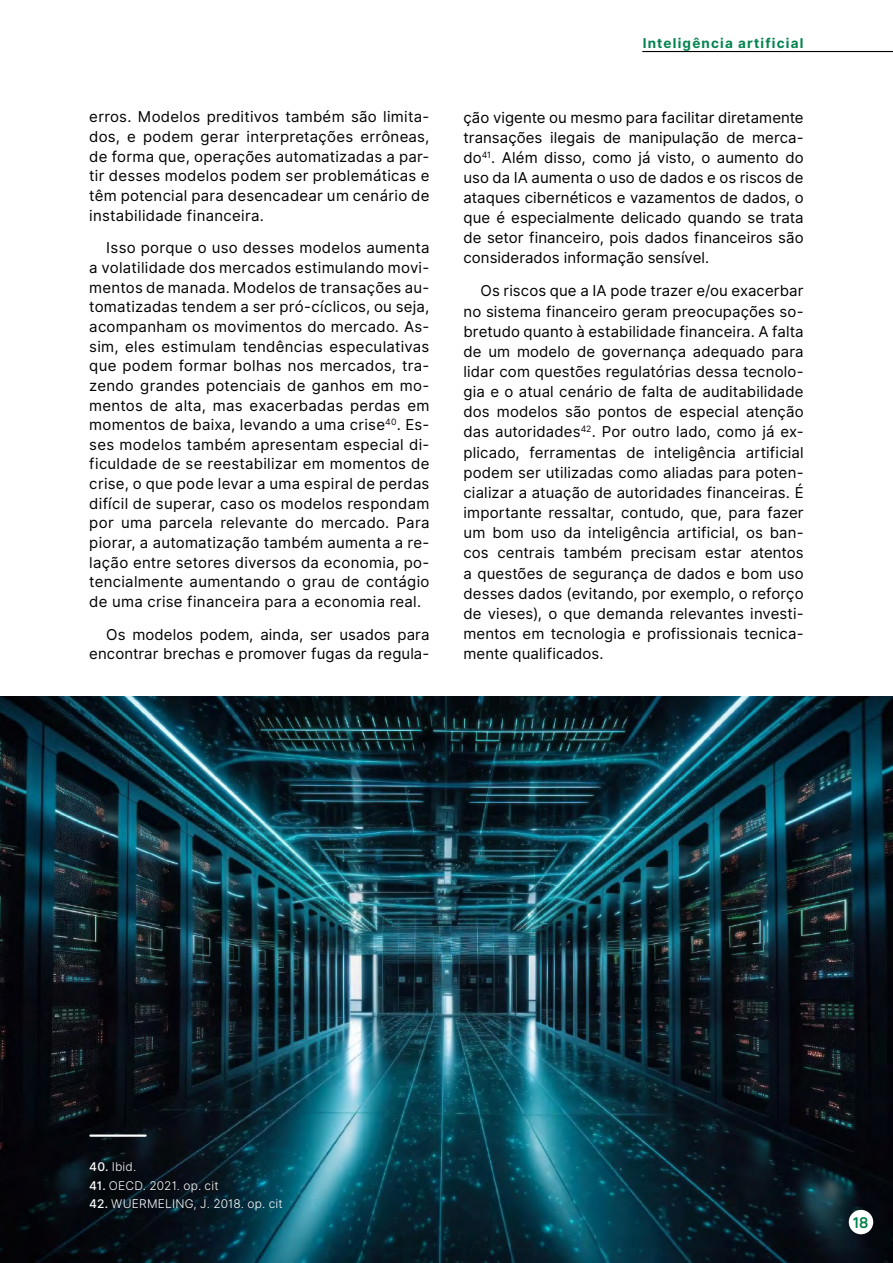
<style>
.page{position:relative;width:893px;height:1263px;background:#fff}
.page>*{position:absolute;margin:0;border:0;box-sizing:border-box;transform-origin:0 0}
.t1{font:15px/20.1px "Inter";letter-spacing:.01em;color:#000001;text-align:justify}
.t2{font:700 15px "Uni Neue";color:#007e47}
.t3{font:700 13.5px "Inter";letter-spacing:.09em;color:#04834f}
.t4{font:12px "Inter Light BETA";letter-spacing:.015em;color:#fff}
.s1{font-family:"Inter";font-weight:500}
</style>
<div class="page">
<hr style="left:643px;top:51px;width:250px;height:1px;background:#000">
<img style="left:0;top:697px;width:893px;height:566px">
<hr style="left:90px;top:1134px;width:56px;height:3px;background:#fff">
<div style="left:849px;top:1210px;width:24px;height:24px;background:#fff;border-radius:50%"></div>
<p class="t1" style="left:89px;top:107px;width:342px;line-height:19.6px">erros. Modelos preditivos também são limita&shy;dos, e podem gerar interpretações errôneas, de forma que, operações automatizadas a par&shy;tir desses modelos podem ser problemáticas e têm potencial para desencadear um cenário de instabilidade financeira.</p>
<p class="t1" style="left:89px;top:238px;width:342px;line-height:19.6px;text-indent:17px">Isso porque o uso desses modelos aumenta a volatilidade dos mercados estimulando movi&shy;mentos de manada. Modelos de transações au&shy;tomatizadas tendem a ser pró-cíclicos, ou seja, acompanham os movimentos do mercado. As&shy;sim, eles estimulam tendências especulativas que podem formar bolhas nos mercados, tra&shy;zendo grandes potenciais de ganhos em mo&shy;mentos de alta, mas exacerbadas perdas em momentos de baixa, levando a uma crise<sup>40</sup>. Es&shy;ses modelos também apresentam especial di&shy;ficuldade de se reestabilizar em momentos de crise, o que pode levar a uma espiral de perdas difícil de superar, caso os modelos respondam por uma parcela relevante do mercado. Para piorar, a automatização também aumenta a re&shy;lação entre setores diversos da economia, po&shy;tencialmente aumentando o grau de contágio de uma crise financeira para a economia real.</p>
<p class="t1" style="left:89px;top:624px;width:342px;line-height:19.6px;text-align:right">Os modelos podem, ainda, ser usados para encontrar brechas e promover fugas da regula-</p>
<p class="t3" style="left:643px;top:33px;width:162px">Inteligência artificial</p>
<p class="t1" style="left:463px;top:107px;width:342px">ção vigente ou mesmo para facilitar diretamente transações ilegais de manipulação de merca&shy;do<sup>41</sup>. Além disso, como já visto, o aumento do uso da IA aumenta o uso de dados e os riscos de ataques cibernéticos e vazamentos de dados, o que é especialmente delicado quando se trata de setor financeiro, pois dados financeiros são considerados informação sensível.</p>
<p class="t1" style="left:463px;top:281px;width:342px;text-indent:17px">Os riscos que a IA pode trazer e/ou exacerbar no sistema financeiro geram preocupações so&shy;bretudo quanto à estabilidade financeira. A falta de um modelo de governança adequado para lidar com questões regulatórias dessa tecnolo&shy;gia e o atual cenário de falta de auditabilidade dos modelos são pontos de especial atenção das autoridades<sup>42</sup>. Por outro lado, como já ex&shy;plicado, ferramentas de inteligência artificial podem ser utilizadas como aliadas para poten&shy;cializar a atuação de autoridades financeiras. É importante ressaltar, contudo, que, para fazer um bom uso da inteligência artificial, os ban&shy;cos centrais também precisam estar atentos a questões de segurança de dados e bom uso desses dados (evitando, por exemplo, o reforço de vieses), o que demanda relevantes investi&shy;mentos em tecnologia e profissionais tecnica&shy;mente qualificados.</p>
<p class="t4" style="left:89px;top:1158px;width:49px"><span class="s1">40.</span> Ibid.</p>
<p class="t4" style="left:89px;top:1177px;width:131px"><span class="s1">41.</span> OECD. 2021. op. cit</p>
<p class="t4" style="left:89px;top:1195px;width:195px"><span class="s1">42.</span> WUERMELING, J. 2018. op. cit</p>
<p class="t2" style="left:853px;top:1213px;width:17px">18</p>
</div>
